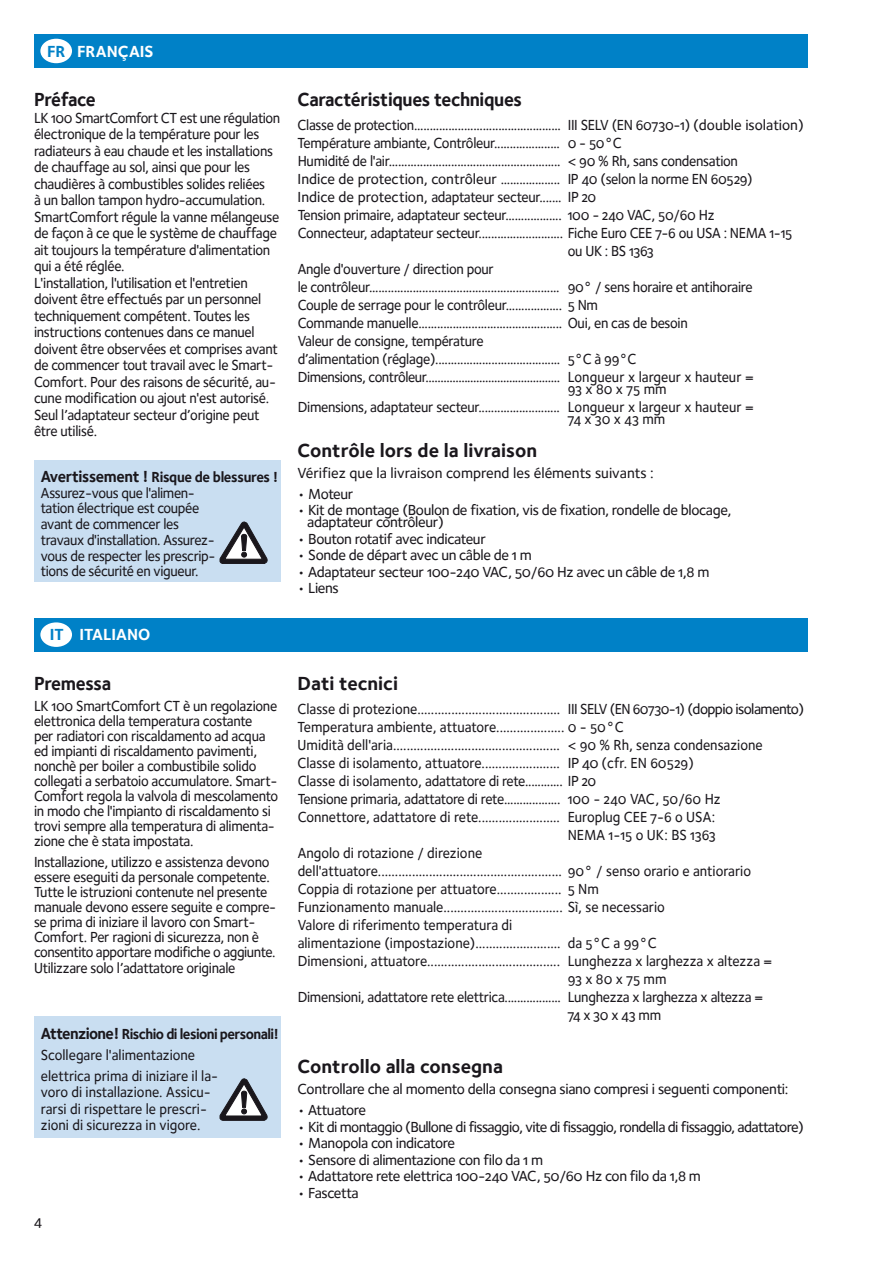
<style>
.page{position:relative;width:893px;height:1263px;background:#fff}
.page>*{position:absolute;margin:0;border:0;box-sizing:border-box;transform-origin:0 0}
.t1{font:19.5px "Foundry Sterling Bold OSF";letter-spacing:-.01em;color:#1a171c}
.t2{font:19.5px "Foundry Sterling Bold OSF";letter-spacing:-.01em;color:#1a171c;scale:.95 1}
.t3{font:19.5px "Foundry Sterling Bold OSF";letter-spacing:-.035em;color:#1a171c;scale:.95 1}
.t4{font:16.5px "Foundry Sterling Bold OSF";color:#fff}
.t5{font:15px/16.5px "Foundry Sterling Medium OSF";letter-spacing:-.02em;color:#1a171c;scale:.95 1}
.t6{font:15px/16.5px "Foundry Sterling Medium OSF";color:#1a171c;scale:.95 1}
.t7{font:15px/12px "Foundry Sterling Medium OSF";letter-spacing:-.02em;color:#1a171c}
.t8{font:15px "Foundry Sterling Medium OSF";letter-spacing:-.04em;color:#1a171c;scale:.95 1}
.t9{font:15px "Foundry Sterling Medium OSF";letter-spacing:-.04em;color:#1a171c}
.t10{font:15px "Foundry Sterling Bold OSF";letter-spacing:-.04em;color:#1a171c;scale:.95 1}
.t11{font:15px "Foundry Sterling Medium OSF";color:#1a171c}
.s1{color:#0081c7}
.s2{font-size:16.5px}
</style>
<div class="page">
<div style="left:34px;top:460px;width:247px;height:121px;background:#c9def1"></div>
<svg style="left:220px;top:522px;width:47px;height:42px"></svg>
<div style="left:34px;top:34px;width:774px;height:34px;background:#0081c7"></div>
<div style="left:40px;top:39px;width:32px;height:24px;background:#fff;border-radius:50%"></div>
<div style="left:34px;top:1017px;width:247px;height:121px;background:#c9def1"></div>
<svg style="left:220px;top:1079px;width:47px;height:41px"></svg>
<div style="left:34px;top:618px;width:774px;height:34px;background:#0081c7"></div>
<div style="left:40px;top:622px;width:32px;height:25px;background:#fff;border-radius:50%"></div>
<p class="t4" style="left:47px;top:41px;width:108px"><span class="s1">FR</span> FRANÇAIS</p>
<h1 class="t3" style="left:34px;top:88px;width:67px">Préface</h1>
<p class="t5" style="left:34px;top:109px;width:261px">LK 100 SmartComfort CT est une régulation électronique de la température pour les radiateurs à eau chaude et les installations de chauffage au sol, ainsi que pour les chaudières à combustibles solides reliées<br>à un ballon tampon hydro-accumulation.<br>SmartComfort régule la vanne mélangeuse de façon à ce que le système de chauffage ait toujours la température d'alimentation qui a été réglée.<br>L'installation, l'utilisation et l'entretien doivent être effectués par un personnel techniquement compétent. Toutes les instructions contenues dans ce manuel doivent être observées et comprises avant de commencer tout travail avec le Smart-Comfort. Pour des raisons de sécurité, au&shy;cune modification ou ajout n'est autorisé.<br>Seul l’adaptateur secteur d’origine peut être utilisé.</p>
<p class="t10" style="left:41px;top:468px;width:252px"><span class="s2">Avertissement !</span> Risque de blessures !</p>
<p class="t5" style="left:41px;top:485px;width:185px;line-height:15.8px">Assurez-vous que l'alimen&shy;tation électrique est coupée avant de commencer les travaux d'installation. Assurez&shy;vous de respecter les prescrip&shy;tions de sécurité en vigueur.</p>
<p class="t4" style="left:50px;top:625px;width:102px"><span class="s1">IT</span> ITALIANO</p>
<h1 class="t2" style="left:34px;top:671px;width:83px">Premessa</h1>
<p class="t5" style="left:34px;top:698px;width:259px;line-height:15px">LK 100 SmartComfort CT è un regolazione elettronica della temperatura costante<br>per radiatori con riscaldamento ad acqua ed impianti di riscaldamento pavimenti, nonchè per boiler a combustibile solido collegati a serbatoio accumulatore. Smart-Comfort regola la valvola di mescolamento in modo che l'impianto di riscaldamento si trovi sempre alla temperatura di alimenta&shy;zione che è stata impostata.</p>
<p class="t5" style="left:34px;top:854px;width:257px;line-height:15px">Installazione, utilizzo e assistenza devono essere eseguiti da personale competente.<br>Tutte le istruzioni contenute nel presente manuale devono essere seguite e compre&shy;se prima di iniziare il lavoro con Smart-Comfort. Per ragioni di sicurezza, non è consentito apportare modifiche o aggiunte.</p>
<p class="t5" style="left:34px;top:960px;width:214px">Utilizzare solo l’adattatore originale</p>
<p class="t10" style="left:41px;top:1025px;width:252px"><span class="s2">Attenzione!</span> Rischio di lesioni personali!</p>
<p class="t6" style="left:41px;top:1044px;width:188px;line-height:21px">Scollegare l'alimentazione elettrica prima di iniziare il la-</p>
<p class="t6" style="left:41px;top:1084px;width:181px">voro di installazione. Assicu&shy;rarsi di rispettare le prescri&shy;zioni di sicurezza in vigore.</p>
<p class="t7" style="left:34px;top:1214px;width:9px">4</p>
<h1 class="t2" style="left:298px;top:88px;width:238px">Caractéristiques techniques</h1>
<p class="t5" style="left:298px;top:117px;width:534px">Classe de protection............................................... III SELV (EN 60730-1) (double isolation)</p>
<p class="t5" style="left:298px;top:135px;width:342px">Température ambiante, Contrôleur..................... 0 - 50°C</p>
<p class="t5" style="left:298px;top:153px;width:465px">Humidité de l'air....................................................... &lt; 90 % Rh, sans condensation</p>
<p class="t7" style="left:298px;top:173px;width:457px">Indice de protection, contrôleur ................... IP 40 (selon la norme EN 60529)</p>
<p class="t7" style="left:298px;top:191px;width:300px">Indice de protection, adaptateur secteur....... IP 20</p>
<p class="t5" style="left:298px;top:207px;width:440px">Tension primaire, adaptateur secteur.................. 100 - 240 VAC, 50/60 Hz</p>
<p class="t5" style="left:298px;top:225px;width:522px">Connecteur, adaptateur secteur........................... Fiche Euro CEE 7-6 ou USA : NEMA 1-15</p>
<p class="t5" style="left:568px;top:243px;width:92px">ou UK : BS 1363</p>
<p class="t5" style="left:298px;top:261px;width:208px">Angle d'ouverture / direction pour</p>
<p class="t5" style="left:298px;top:279px;width:480px">le contrôleur............................................................. 90° / sens horaire et antihoraire</p>
<p class="t5" style="left:298px;top:297px;width:318px">Couple de serrage pour le contrôleur.................. 5 Nm</p>
<p class="t5" style="left:298px;top:315px;width:412px">Commande manuelle.............................................. Oui, en cas de besoin</p>
<p class="t5" style="left:298px;top:333px;width:197px">Valeur de consigne, température</p>
<p class="t5" style="left:298px;top:351px;width:358px">d’alimentation (réglage)........................................ 5°C à 99°C</p>
<p class="t5" style="left:298px;top:369px;width:482px">Dimensions, contrôleur............................................. Longueur x largeur x hauteur =</p>
<p class="t5" style="left:298px;top:380px;width:482px;line-height:18px;text-indent:270px">93 x 80 x 75 mm<br>Dimensions, adaptateur secteur.......................... Longueur x largeur x hauteur =</p>
<p class="t5" style="left:568px;top:411px;width:104px">74 x 30 x 43 mm</p>
<h1 class="t1" style="left:298px;top:439px;width:241px">Contrôle lors de la livraison</h1>
<p class="t11" style="left:298px;top:464px;width:358px">Vérifiez que la livraison comprend les éléments suivants :</p>
<p class="t7" style="left:298px;top:488px;width:57px">• Moteur</p>
<p class="t7" style="left:307px;top:504px;width:426px;text-indent:-10px">• Kit de montage (Boulon de fixation, vis de fixation, rondelle de blocage, adaptateur contrôleur)</p>
<p class="t7" style="left:298px;top:533px;width:190px">• Bouton rotatif avec indicateur</p>
<p class="t7" style="left:298px;top:549px;width:236px">• Sonde de départ avec un câble de 1 m</p>
<p class="t7" style="left:298px;top:566px;width:413px">• Adaptateur secteur 100-240 VAC, 50/60 Hz avec un câble de 1,8 m</p>
<p class="t7" style="left:298px;top:582px;width:43px">• Liens</p>
<h1 class="t1" style="left:298px;top:671px;width:102px">Dati tecnici</h1>
<p class="t8" style="left:298px;top:700px;width:535px">Classe di protezione.......................................... III SELV (EN 60730-1) (doppio isolamento)</p>
<p class="t6" style="left:298px;top:718px;width:345px">Temperatura ambiente, attuatore.................... 0 - 50°C</p>
<p class="t6" style="left:298px;top:736px;width:491px">Umidità dell'aria................................................. &lt; 90 % Rh, senza condensazione</p>
<p class="t6" style="left:298px;top:754px;width:419px">Classe di isolamento, attuatore....................... IP 40 (cfr. EN 60529)</p>
<p class="t5" style="left:298px;top:772px;width:316px">Classe di isolamento, adattatore di rete............ IP 20</p>
<p class="t5" style="left:298px;top:790px;width:447px">Tensione primaria, adattatore di rete.................. 100 - 240 VAC, 50/60 Hz</p>
<p class="t6" style="left:298px;top:808px;width:441px">Connettore, adattatore di rete........................ Europlug CEE 7-6 o USA:</p>
<p class="t6" style="left:568px;top:826px;width:157px">NEMA 1-15 o UK: BS 1363</p>
<p class="t6" style="left:298px;top:844px;width:196px">Angolo di rotazione / direzione</p>
<p class="t6" style="left:298px;top:862px;width:479px">dell'attuatore...................................................... 90° / senso orario e antiorario</p>
<p class="t6" style="left:298px;top:880px;width:318px">Coppia di rotazione per attuatore................... 5 Nm</p>
<p class="t6" style="left:298px;top:898px;width:388px">Funzionamento manuale................................... Sì, se necessario</p>
<p class="t6" style="left:298px;top:916px;width:227px">Valore di riferimento temperatura di</p>
<p class="t6" style="left:298px;top:934px;width:379px">alimentazione (impostazione)......................... da 5°C a 99°C</p>
<p class="t6" style="left:298px;top:952px;width:501px">Dimensioni, attuatore....................................... Lunghezza x larghezza x altezza =</p>
<p class="t5" style="left:568px;top:970px;width:105px">93 x 80 x 75 mm</p>
<p class="t5" style="left:298px;top:988px;width:491px">Dimensioni, adattatore rete elettrica.................. Lunghezza x larghezza x altezza =</p>
<p class="t5" style="left:568px;top:1006px;width:100px">74 x 30 x 43 mm</p>
<h1 class="t1" style="left:298px;top:1055px;width:207px">Controllo alla consegna</h1>
<p class="t7" style="left:298px;top:1083px;width:492px">Controllare che al momento della consegna siano compresi i seguenti componenti:</p>
<p class="t7" style="left:298px;top:1104px;width:70px">• Attuatore</p>
<p class="t9" style="left:298px;top:1118px;width:508px">• Kit di montaggio (Bullone di fissaggio, vite di fissaggio, rondella di fissaggio, adattatore)</p>
<p class="t7" style="left:298px;top:1137px;width:159px">• Manopola con indicatore</p>
<p class="t7" style="left:298px;top:1153px;width:247px">• Sensore di alimentazione con filo da 1 m</p>
<p class="t7" style="left:298px;top:1170px;width:405px">• Adattatore rete elettrica 100-240 VAC, 50/60 Hz con filo da 1,8 m</p>
<p class="t7" style="left:298px;top:1186px;width:62px">• Fascetta</p>
</div>
